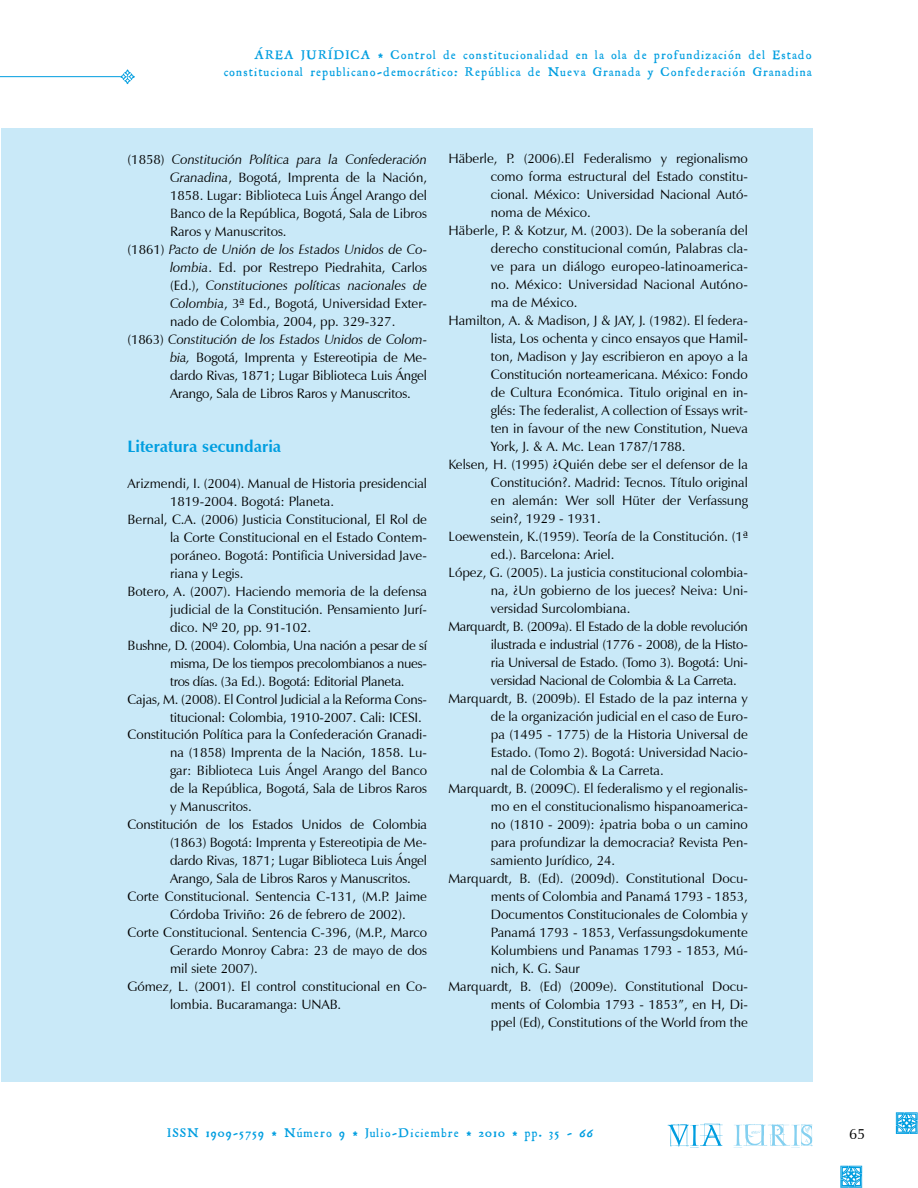
<style>
.page{position:relative;width:918px;height:1188px;background:#fff}
.page>*{position:absolute;margin:0;border:0;box-sizing:border-box;transform-origin:0 0}
.t1{font:700 16.5px "Zapf Humanist 601 BT";color:#009ee0}
.t2{font:15px "Zapf Humanist 601 BT";color:#000}
.t3{font:13.5px "Zapf Humanist 601 BT";color:#000}
.t4{font:13.5px "Zapf Humanist 601 BT";letter-spacing:-.02em;color:#000}
.t5{font:13.5px/16.5px "Roman Antique";letter-spacing:.1em;color:#009ee0;text-align:right}
.t6{font:italic 13.5px "Zapf Humanist 601 BT";color:#000}
.s1{font-style:normal}
.s2{font-style:italic}
</style>
<div class="page">
<hr style="left:0;top:76px;width:121px;height:1px;background:#009ee0">
<svg style="left:120px;top:69px;width:15px;height:15px"></svg>
<svg style="left:733px;top:1124px;width:80px;height:23px"></svg>
<svg style="left:668px;top:1124px;width:55px;height:23px"></svg>
<svg style="left:896px;top:1112px;width:22px;height:22px"></svg>
<svg style="left:840px;top:1166px;width:22px;height:22px"></svg>
<div style="left:1px;top:128px;width:812px;height:954px;background:#c9e9f8"></div>
<p class="t5" style="left:224px;top:47px;width:589px">ÁREA JURÍDICA * Control de constitucionalidad en la ola de profundización del Estado constitucional republicano-democrático: República de Nueva Granada y Confederación Granadina</p>
<p class="t6" style="left:128px;top:151px;width:301px"><span class="s1">(1858)</span> Constitución Política para la Confederación</p>
<p class="t3" style="left:170px;top:169px;width:259px"><span class="s2">Granadina</span>, Bogotá, Imprenta de la Nación,</p>
<p class="t3" style="left:170px;top:187px;width:259px">1858. Lugar: Biblioteca Luis Ángel Arango del</p>
<p class="t3" style="left:170px;top:205px;width:259px">Banco de la República, Bogotá, Sala de Libros</p>
<p class="t3" style="left:170px;top:223px;width:118px">Raros y Manuscritos.</p>
<p class="t6" style="left:128px;top:241px;width:301px"><span class="s1">(1861)</span> Pacto de Unión de los Estados Unidos de Co-</p>
<p class="t3" style="left:170px;top:259px;width:259px"><span class="s2">lombia</span>. Ed. por Restrepo Piedrahita, Carlos</p>
<p class="t6" style="left:170px;top:277px;width:259px"><span class="s1">(Ed.),</span> Constituciones políticas nacionales de</p>
<p class="t3" style="left:170px;top:295px;width:259px"><span class="s2">Colombia</span>, 3ª Ed., Bogotá, Universidad Exter-</p>
<p class="t3" style="left:170px;top:313px;width:227px">nado de Colombia, 2004, pp. 329-327.</p>
<p class="t6" style="left:128px;top:331px;width:301px"><span class="s1">(1863)</span> Constitución de los Estados Unidos de Colom-</p>
<p class="t3" style="left:170px;top:349px;width:259px"><span class="s2">bia,</span> Bogotá, Imprenta y Estereotipia de Me-</p>
<p class="t3" style="left:170px;top:367px;width:259px">dardo Rivas, 1871; Lugar Biblioteca Luis Ángel</p>
<p class="t3" style="left:170px;top:385px;width:242px">Arango, Sala de Libros Raros y Manuscritos.</p>
<p class="t1" style="left:128px;top:436px;width:155px">Literatura secundaria</p>
<p class="t3" style="left:128px;top:475px;width:301px">Arizmendi, I. (2004). Manual de Historia presidencial</p>
<p class="t3" style="left:170px;top:493px;width:166px">1819-2004. Bogotá: Planeta.</p>
<p class="t3" style="left:128px;top:511px;width:301px">Bernal, C.A. (2006) Justicia Constitucional, El Rol de</p>
<p class="t3" style="left:170px;top:529px;width:259px">la Corte Constitucional en el Estado Contem-</p>
<p class="t3" style="left:170px;top:547px;width:259px">poráneo. Bogotá: Pontificia Universidad Jave-</p>
<p class="t3" style="left:170px;top:565px;width:75px">riana y Legis.</p>
<p class="t3" style="left:128px;top:583px;width:301px">Botero, A. (2007). Haciendo memoria de la defensa</p>
<p class="t3" style="left:170px;top:601px;width:259px">judicial de la Constitución. Pensamiento Jurí-</p>
<p class="t3" style="left:170px;top:619px;width:143px">dico. Nº 20, pp. 91-102.</p>
<p class="t4" style="left:128px;top:637px;width:301px">Bushne, D. (2004). Colombia, Una nación a pesar de sí</p>
<p class="t4" style="left:170px;top:655px;width:259px">misma, De los tiempos precolombianos a nues-</p>
<p class="t4" style="left:170px;top:673px;width:236px">tros días. (3a Ed.). Bogotá: Editorial Planeta.</p>
<p class="t3" style="left:128px;top:691px;width:301px">Cajas, M. (2008). El Control Judicial a la Reforma Cons-</p>
<p class="t3" style="left:170px;top:709px;width:253px">titucional: Colombia, 1910-2007. Cali: ICESI.</p>
<p class="t3" style="left:128px;top:726px;width:301px">Constitución Política para la Confederación Granadi-</p>
<p class="t3" style="left:170px;top:744px;width:259px">na (1858) Imprenta de la Nación, 1858. Lu-</p>
<p class="t3" style="left:170px;top:762px;width:259px">gar: Biblioteca Luis Ángel Arango del Banco</p>
<p class="t3" style="left:170px;top:780px;width:258px">de la República, Bogotá, Sala de Libros Raros</p>
<p class="t3" style="left:170px;top:798px;width:83px">y Manuscritos.</p>
<p class="t3" style="left:128px;top:816px;width:301px">Constitución de los Estados Unidos de Colombia</p>
<p class="t3" style="left:170px;top:834px;width:259px">(1863) Bogotá: Imprenta y Estereotipia de Me-</p>
<p class="t3" style="left:170px;top:852px;width:259px">dardo Rivas, 1871; Lugar Biblioteca Luis Ángel</p>
<p class="t3" style="left:170px;top:870px;width:242px">Arango, Sala de Libros Raros y Manuscritos.</p>
<p class="t3" style="left:128px;top:888px;width:301px">Corte Constitucional. Sentencia C-131, (M.P. Jaime</p>
<p class="t3" style="left:170px;top:906px;width:237px">Córdoba Triviño: 26 de febrero de 2002).</p>
<p class="t3" style="left:128px;top:924px;width:301px">Corte Constitucional. Sentencia C-396, (M.P., Marco</p>
<p class="t3" style="left:170px;top:942px;width:259px">Gerardo Monroy Cabra: 23 de mayo de dos</p>
<p class="t3" style="left:170px;top:960px;width:89px">mil siete 2007).</p>
<p class="t3" style="left:128px;top:978px;width:301px">Gómez, L. (2001). El control constitucional en Co-</p>
<p class="t3" style="left:170px;top:996px;width:173px">lombia. Bucaramanga: UNAB.</p>
<p class="t3" style="left:448px;top:150px;width:301px">Häberle, P. (2006).El Federalismo y regionalismo</p>
<p class="t3" style="left:491px;top:168px;width:259px">como forma estructural del Estado constitu-</p>
<p class="t3" style="left:491px;top:186px;width:259px">cional. México: Universidad Nacional Autó-</p>
<p class="t3" style="left:491px;top:204px;width:101px">noma de México.</p>
<p class="t3" style="left:448px;top:222px;width:301px">Häberle, P. &amp; Kotzur, M. (2003). De la soberanía del</p>
<p class="t3" style="left:491px;top:240px;width:259px">derecho constitucional común, Palabras cla-</p>
<p class="t3" style="left:491px;top:258px;width:259px">ve para un diálogo europeo-latinoamerica-</p>
<p class="t3" style="left:491px;top:276px;width:259px">no. México: Universidad Nacional Autóno-</p>
<p class="t3" style="left:491px;top:294px;width:88px">ma de México.</p>
<p class="t3" style="left:448px;top:312px;width:301px">Hamilton, A. &amp; Madison, J &amp; JAY, J. (1982). El federa-</p>
<p class="t3" style="left:491px;top:330px;width:259px">lista, Los ochenta y cinco ensayos que Hamil-</p>
<p class="t3" style="left:491px;top:348px;width:259px">ton, Madison y Jay escribieron en apoyo a la</p>
<p class="t3" style="left:491px;top:366px;width:259px">Constitución norteamericana. México: Fondo</p>
<p class="t3" style="left:491px;top:384px;width:259px">de Cultura Económica. Titulo original en in-</p>
<p class="t3" style="left:491px;top:402px;width:259px">glés: The federalist, A collection of Essays writ-</p>
<p class="t3" style="left:491px;top:420px;width:259px">ten in favour of the new Constitution, Nueva</p>
<p class="t3" style="left:491px;top:438px;width:196px">York, J. &amp; A. Mc. Lean 1787/1788.</p>
<p class="t3" style="left:448px;top:456px;width:301px">Kelsen, H. (1995) ¿Quién debe ser el defensor de la</p>
<p class="t3" style="left:491px;top:474px;width:259px">Constitución?. Madrid: Tecnos. Título original</p>
<p class="t3" style="left:491px;top:492px;width:259px">en alemán: Wer soll Hüter der Verfassung</p>
<p class="t3" style="left:491px;top:510px;width:111px">sein?, 1929 - 1931.</p>
<p class="t3" style="left:448px;top:528px;width:301px">Loewenstein, K.(1959). Teoría de la Constitución. (1ª</p>
<p class="t3" style="left:491px;top:546px;width:125px">ed.). Barcelona: Ariel.</p>
<p class="t3" style="left:448px;top:564px;width:301px">López, G. (2005). La justicia constitucional colombia-</p>
<p class="t3" style="left:491px;top:582px;width:259px">na, ¿Un gobierno de los jueces? Neiva: Uni-</p>
<p class="t3" style="left:491px;top:600px;width:141px">versidad Surcolombiana.</p>
<p class="t4" style="left:448px;top:618px;width:301px">Marquardt, B. (2009a). El Estado de la doble revolución</p>
<p class="t4" style="left:491px;top:636px;width:259px">ilustrada e industrial (1776 - 2008), de la Histo-</p>
<p class="t4" style="left:491px;top:654px;width:259px">ria Universal de Estado. (Tomo 3). Bogotá: Uni-</p>
<p class="t4" style="left:491px;top:672px;width:248px">versidad Nacional de Colombia &amp; La Carreta.</p>
<p class="t3" style="left:448px;top:690px;width:301px">Marquardt, B. (2009b). El Estado de la paz interna y</p>
<p class="t3" style="left:491px;top:708px;width:259px">de la organización judicial en el caso de Euro-</p>
<p class="t3" style="left:491px;top:726px;width:259px">pa (1495 - 1775) de la Historia Universal de</p>
<p class="t3" style="left:491px;top:744px;width:259px">Estado. (Tomo 2). Bogotá: Universidad Nacio-</p>
<p class="t3" style="left:491px;top:762px;width:174px">nal de Colombia &amp; La Carreta.</p>
<p class="t3" style="left:448px;top:780px;width:301px">Marquardt, B. (2009C). El federalismo y el regionalis-</p>
<p class="t3" style="left:491px;top:798px;width:259px">mo en el constitucionalismo hispanoamerica-</p>
<p class="t3" style="left:491px;top:816px;width:259px">no (1810 - 2009): ¿patria boba o un camino</p>
<p class="t3" style="left:491px;top:834px;width:259px">para profundizar la democracia? Revista Pen-</p>
<p class="t3" style="left:491px;top:852px;width:126px">samiento Jurídico, 24.</p>
<p class="t3" style="left:448px;top:870px;width:301px">Marquardt, B. (Ed). (2009d). Constitutional Docu-</p>
<p class="t3" style="left:491px;top:888px;width:259px">ments of Colombia and Panamá 1793 - 1853,</p>
<p class="t3" style="left:491px;top:906px;width:259px">Documentos Constitucionales de Colombia y</p>
<p class="t3" style="left:491px;top:924px;width:259px">Panamá 1793 - 1853, Verfassungsdokumente</p>
<p class="t3" style="left:491px;top:942px;width:259px">Kolumbiens und Panamas 1793 - 1853, Mú-</p>
<p class="t3" style="left:491px;top:960px;width:91px">nich, K. G. Saur</p>
<p class="t3" style="left:448px;top:978px;width:301px">Marquardt, B. (Ed) (2009e). Constitutional Docu-</p>
<p class="t3" style="left:491px;top:996px;width:259px">ments of Colombia 1793 - 1853”, en H, Di-</p>
<p class="t3" style="left:491px;top:1014px;width:259px">ppel (Ed), Constitutions of the World from the</p>
<p class="t5" style="left:168px;top:1125px;width:428px">ISSN 1909-5759 * Número 9 * Julio-Diciembre * 2010 * pp. 35 - 66</p>
<p class="t2" style="left:849px;top:1125px;width:18px">65</p>
</div>
